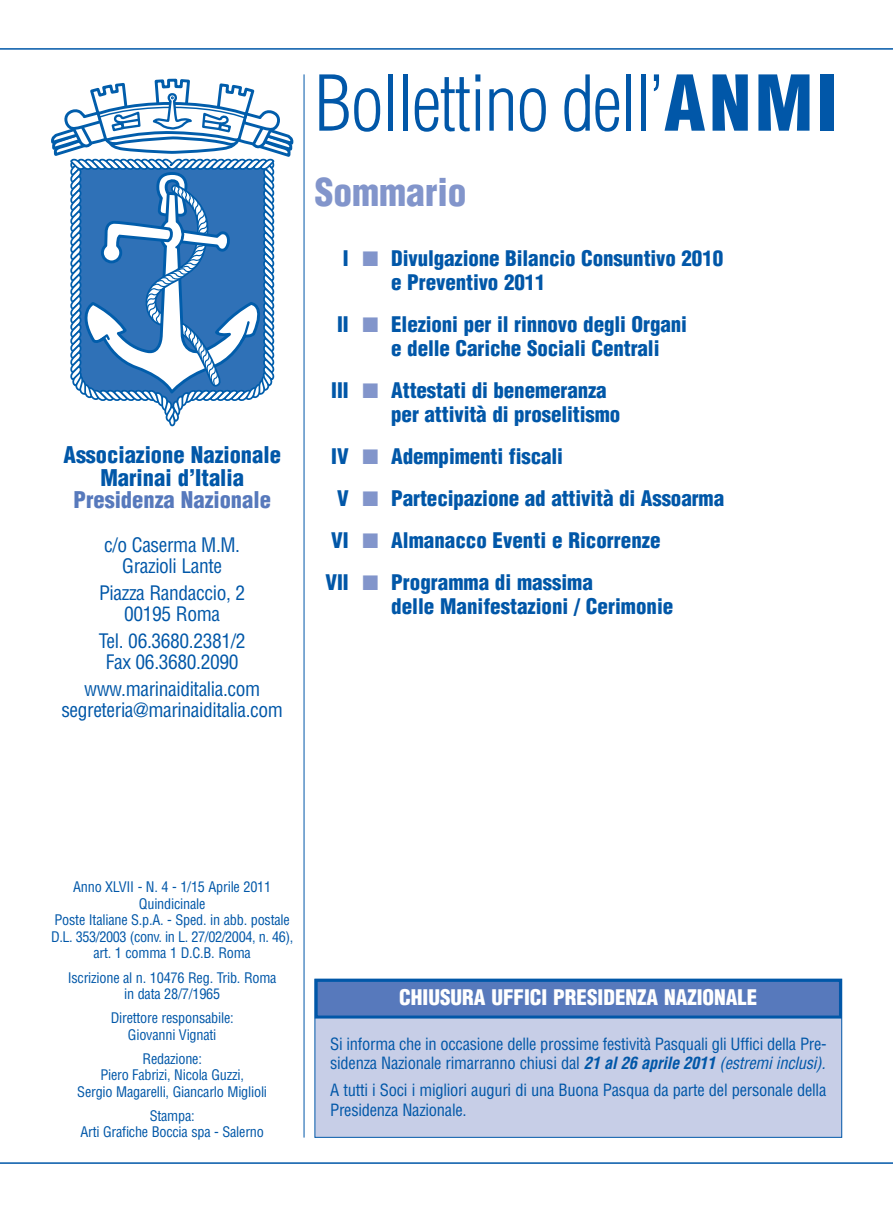
<style>
.page{position:relative;width:893px;height:1212px;background:#fff}
.page>*{position:absolute;margin:0;border:0;box-sizing:border-box;transform-origin:0 0}
.t1{font:300 condensed 75px "Helvetica";letter-spacing:-.02em;color:#0157a8}
.t2{font:900 condensed 37.5px "Helvetica";color:#8295cb}
.t3{font:900 condensed 22.5px/22.5px "Helvetica";color:#0157a8;text-align:center}
.t4{font:900 condensed 22.5px "Helvetica";color:#5779bc}
.t5{font:900 condensed 21px/24px "Helvetica";letter-spacing:-.005em;color:#0157a8}
.t6{font:900 condensed 21px "Helvetica";color:#fff}
.t7{font:condensed 19.5px/21px "Helvetica";letter-spacing:-.02em;color:#0157a8;text-align:center}
.t8{font:condensed 16.5px/19.5px "Helvetica";letter-spacing:-.015em;color:#0157a8}
.t9{font:condensed 14.25px/16.5px "Helvetica";letter-spacing:-.015em;color:#0157a8;text-align:center}
.s1{font-weight:900}
.s2{color:#8295cb}
.s3{font-weight:700;font-style:italic}
.s4{font-style:italic}
</style>
<div class="page">
<hr style="left:0;top:48px;width:893px;height:2px;background:#0157a8">
<hr style="left:0;top:1162px;width:893px;height:2px;background:#0157a8">
<hr style="left:304px;top:74px;width:1px;height:1063px;background:#0157a8">
<svg style="left:51px;top:78px;width:242px;height:349px"></svg>
<div style="left:315px;top:979px;width:526px;height:158px;background:#c7cee7"></div>
<div style="left:318px;top:982px;width:521px;height:33px;background:#5779bc"></div>
<div style="left:315px;top:979px;width:527px;height:39px;border:3px solid #0157a8"></div>
<h3 class="t3" style="left:63px;top:446px;width:219px">Associazione Nazionale<br>Marinai d’Italia</h3>
<h3 class="t4" style="left:73px;top:491px;width:199px">Presidenza Nazionale</h3>
<h3 class="t7" style="left:104px;top:536px;width:137px">c/o Caserma M.M.<br>Grazioli Lante</h3>
<h3 class="t7" style="left:99px;top:584px;width:148px">Piazza Randaccio, 2<br>00195 Roma</h3>
<h3 class="t7" style="left:99px;top:632px;width:148px">Tel. 06.3680.2381/2<br>Fax 06.3680.2090</h3>
<h3 class="t7" style="left:61px;top:680px;width:223px">www.marinaiditalia.com segreteria@marinaiditalia.com</h3>
<h1 class="t1" style="left:315px;top:72px;width:525px">Bollettino dell’<span class="s1">ANMI</span></h1>
<h2 class="t2" style="left:315px;top:178px;width:154px">Sommario</h2>
<h3 class="t5" style="left:391px;top:248px;width:334px;text-indent:-48px">I <span class="s2">■</span> Divulgazione Bilancio Consuntivo 2010 e Preventivo 2011</h3>
<h3 class="t5" style="left:391px;top:314px;width:297px;text-indent:-54px">II <span class="s2">■</span> Elezioni per il rinnovo degli Organi e delle Cariche Sociali Centrali</h3>
<h3 class="t5" style="left:391px;top:380px;width:231px;text-indent:-60px">III <span class="s2">■</span> Attestati di benemeranza per attività di proselitismo</h3>
<h3 class="t5" style="left:331px;top:446px;width:233px">IV <span class="s2">■</span> Adempimenti fiscali</h3>
<h3 class="t5" style="left:337px;top:488px;width:389px">V <span class="s2">■</span> Partecipazione ad attività di Assoarma</h3>
<h3 class="t5" style="left:331px;top:530px;width:331px">VI <span class="s2">■</span> Almanacco Eventi e Ricorrenze</h3>
<h3 class="t5" style="left:325px;top:572px;width:269px">VII <span class="s2">■</span> Programma di massima</h3>
<h3 class="t5" style="left:391px;top:596px;width:284px">delle Manifestazioni / Cerimonie</h3>
<p class="t9" style="left:51px;top:880px;width:244px">Anno XLVII - N. 4 - 1/15 Aprile 2011<br>Quindicinale<br>Poste Italiane S.p.A. - Sped. in abb. postale<br>D.L. 353/2003 (conv. in L. 27/02/2004, n. 46), art. 1 comma 1 D.C.B. Roma</p>
<p class="t9" style="left:68px;top:970px;width:210px">Iscrizione al n. 10476 Reg. Trib. Roma in data 28/7/1965</p>
<p class="t9" style="left:111px;top:1011px;width:125px">Direttore responsabile:<br>Giovanni Vignati</p>
<p class="t9" style="left:77px;top:1051px;width:191px">Redazione:<br>Piero Fabrizi, Nicola Guzzi,<br>Sergio Magarelli, Giancarlo Miglioli</p>
<p class="t9" style="left:80px;top:1108px;width:185px">Stampa:<br>Arti Grafiche Boccia spa - Salerno</p>
<h3 class="t6" style="left:399px;top:990px;width:360px">CHIUSURA UFFICI PRESIDENZA NAZIONALE</h3>
<p class="t8" style="left:330px;top:1035px;width:500px">Si informa che in occasione delle prossime festività Pasquali gli Uffici della Pre&shy;sidenza Nazionale rimarranno chiusi dal <span class="s3">21 al26 aprile 2011</span> <span class="s4">(estremiinclusi).</span></p>
<p class="t8" style="left:330px;top:1082px;width:498px">A tutti i Soci i migliori auguri di una Buona Pasqua da parte del personale della<br>Presidenza Nazionale.</p>
</div>
